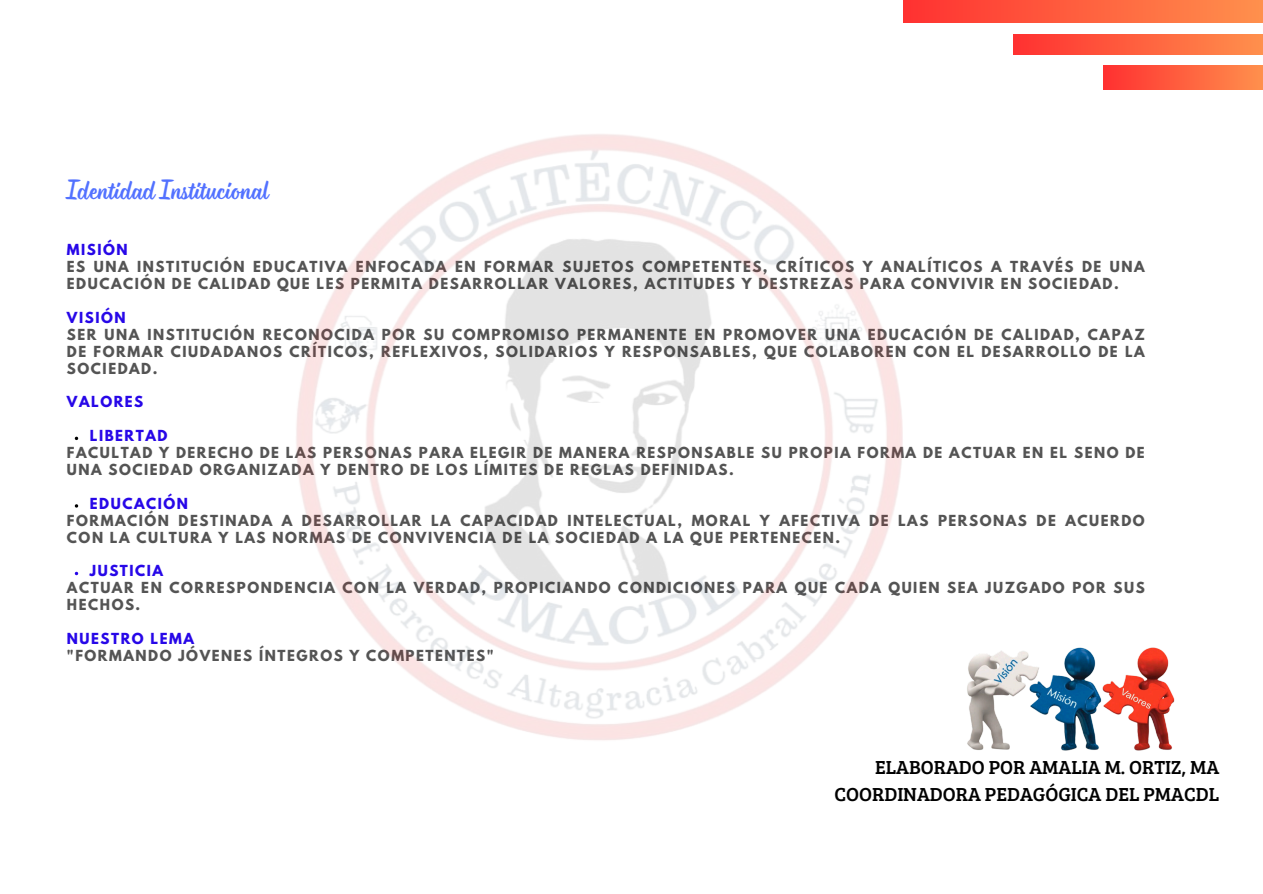
<style>
.page{position:relative;width:1263px;height:894px;background:#fff}
.page>*{position:absolute;margin:0;border:0;box-sizing:border-box;transform-origin:0 0}
.t1{font:21px "Monarda";color:#5271ff}
.t2{font:19.5px/27px "Bree Serif";color:#000;text-align:right}
.t3{font:700 13.5px/16.8px "League Spartan";letter-spacing:.115em;color:#545454}
.t4{font:700 13.5px "League Spartan";letter-spacing:.115em;color:#2707e8}
.s1{color:#2707e8}
</style>
<div class="page">
<svg style="left:75px;top:436px;width:3px;height:4px"></svg>
<img style="left:967px;top:647px;width:207px;height:104px">
<div style="left:903px;top:0;width:360px;height:23px;background:linear-gradient(to right,#ff3131,#ff904d)"></div>
<div style="left:1013px;top:35px;width:250px;height:19px;background:linear-gradient(to right,#ff3131,#ff904d)"></div>
<div style="left:1104px;top:66px;width:159px;height:23px;background:linear-gradient(to right,#ff3131,#ff904d)"></div>
<img style="left:284px;top:124px;width:645px;height:645px;border-radius:50%">
<h3 class="t1" style="left:66px;top:179px;width:203px">Identidad Institucional</h3>
<p class="t3" style="left:67px;top:243px;width:1079px"><span class="s1">MISIÓN<br></span>ES UNA INSTITUCIÓN EDUCATIVA ENFOCADA EN FORMAR SUJETOS COMPETENTES, CRÍTICOS Y ANALÍTICOS A TRAVÉS DE UNA<br>EDUCACIÓN DE CALIDAD QUE LES PERMITA DESARROLLAR VALORES, ACTITUDES Y DESTREZAS PARA CONVIVIR EN SOCIEDAD.</p>
<h2 class="t3" style="left:67px;top:311px;width:1079px"><span class="s1">VISIÓN<br></span>SER UNA INSTITUCIÓN RECONOCIDA POR SU COMPROMISO PERMANENTE EN PROMOVER UNA EDUCACIÓN DE CALIDAD, CAPAZ DE FORMAR CIUDADANOS CRÍTICOS, REFLEXIVOS, SOLIDARIOS Y RESPONSABLES, QUE COLABOREN CON EL DESARROLLO DE LA SOCIEDAD.</h2>
<h3 class="t4" style="left:67px;top:395px;width:78px">VALORES</h3>
<h3 class="t4" style="left:90px;top:429px;width:79px">LIBERTAD</h3>
<h3 class="t3" style="left:67px;top:446px;width:1079px">FACULTAD Y DERECHO DE LAS PERSONAS PARA ELEGIR DE MANERA RESPONSABLE SU PROPIA FORMA DE ACTUAR EN EL SENO DE<br>UNA SOCIEDAD ORGANIZADA Y DENTRO DE LOS LÍMITES DE REGLAS DEFINIDAS.</h3>
<p class="t4" style="left:90px;top:496px;width:100px">EDUCACIÓN</p>
<h3 class="t3" style="left:67px;top:513px;width:1079px">FORMACIÓN DESTINADA A DESARROLLAR LA CAPACIDAD INTELECTUAL, MORAL Y AFECTIVA DE LAS PERSONAS DE ACUERDO<br>CON LA CULTURA Y LAS NORMAS DE CONVIVENCIA DE LA SOCIEDAD A LA QUE PERTENECEN.</h3>
<p class="t4" style="left:90px;top:564px;width:75px">JUSTICIA</p>
<h3 class="t3" style="left:67px;top:581px;width:1079px">ACTUAR EN CORRESPONDENCIA CON LA VERDAD, PROPICIANDO CONDICIONES PARA QUE CADA QUIEN SEA JUZGADO POR SUS<br>HECHOS.</h3>
<p class="t3" style="left:67px;top:631px;width:428px"><span class="s1">NUESTRO LEMA<br></span>"FORMANDO JÓVENES ÍNTEGROS Y COMPETENTES"</p>
<h3 class="t2" style="left:834px;top:752px;width:386px">ELABORADO POR AMALIA M. ORTIZ, MA<br>COORDINADORA PEDAGÓGICA DEL PMACDL</h3>
</div>
